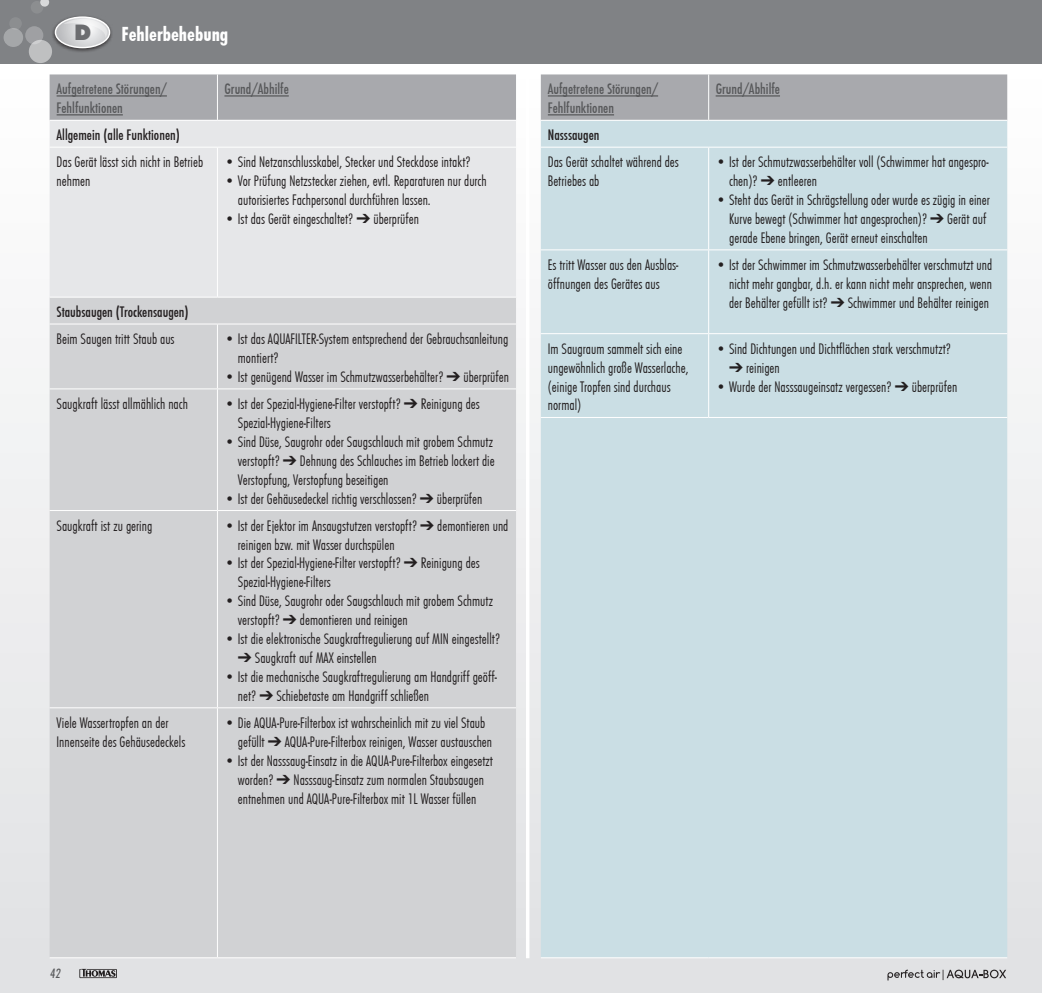
<style>
.page{position:relative;width:1042px;height:993px;background:#fff}
.page>*{position:absolute;margin:0;border:0;box-sizing:border-box;transform-origin:0 0}
.t1{font:800 23.1px "Function";color:#6c6d70}
.t2{font:700 21px "Futura Con";color:#fff}
.t3{font:300 15.75px/18.9px "Futura Con";color:#231f20}
.t4{font:500 15.75px/18.9px "Futura Con";color:#57585a}
.t5{font:500 15.75px "Futura Con";color:#231f20}
.t6{font:italic 500 14px "Futura Con";color:#57585a}
.t7{font:300 12.25px "Futura Con";color:#231f20}
</style>
<div class="page">
<div style="left:0;top:74px;width:1042px;height:918px;background:linear-gradient(to bottom,#fefefe,#e0e1e3)"></div>
<div style="left:0;top:0;width:1042px;height:63px;background:#808285"></div>
<svg style="left:887px;top:969px;width:53px;height:11px"></svg>
<svg style="left:946px;top:967px;width:60px;height:10px"></svg>
<div style="left:50px;top:74px;width:466px;height:46px;background:#a8a9ad"></div>
<div style="left:50px;top:121px;width:466px;height:175px;background:#e6e7e9"></div>
<div style="left:50px;top:297px;width:466px;height:660px;background:#d1d2d4"></div>
<hr style="left:217px;top:74px;width:1px;height:46px;background:#fff">
<hr style="left:50px;top:120px;width:167px;height:1px;background:#fff">
<hr style="left:217px;top:120px;width:299px;height:1px;background:#fff">
<hr style="left:50px;top:147px;width:167px;height:1px;background:#fff">
<hr style="left:217px;top:147px;width:299px;height:1px;background:#fff">
<hr style="left:217px;top:147px;width:1px;height:149px;background:#fff">
<hr style="left:50px;top:296px;width:167px;height:1px;background:#fff">
<hr style="left:217px;top:296px;width:299px;height:1px;background:#fff">
<hr style="left:50px;top:323px;width:167px;height:1px;background:#fff">
<hr style="left:217px;top:323px;width:299px;height:1px;background:#fff">
<hr style="left:217px;top:324px;width:1px;height:64px;background:#fff">
<hr style="left:50px;top:388px;width:167px;height:1px;background:#fff">
<hr style="left:217px;top:388px;width:299px;height:1px;background:#fff">
<hr style="left:217px;top:389px;width:1px;height:121px;background:#fff">
<hr style="left:50px;top:510px;width:167px;height:1px;background:#fff">
<hr style="left:217px;top:510px;width:299px;height:1px;background:#fff">
<hr style="left:217px;top:511px;width:1px;height:196px;background:#fff">
<hr style="left:50px;top:707px;width:167px;height:1px;background:#fff">
<hr style="left:217px;top:707px;width:299px;height:1px;background:#fff">
<hr style="left:217px;top:708px;width:1px;height:249px;background:#fff">
<hr style="left:50px;top:957px;width:167px;height:1px;background:#fff">
<hr style="left:217px;top:957px;width:299px;height:1px;background:#fff">
<hr style="left:57px;top:95px;width:110px;height:1px;background:#57585a">
<hr style="left:57px;top:114px;width:66px;height:1px;background:#57585a">
<hr style="left:224px;top:95px;width:65px;height:1px;background:#57585a">
<div style="left:541px;top:74px;width:466px;height:46px;background:#a8a9ad"></div>
<div style="left:541px;top:121px;width:466px;height:836px;background:#cadee4"></div>
<hr style="left:708px;top:74px;width:1px;height:46px;background:#fff">
<hr style="left:541px;top:120px;width:167px;height:1px;background:#fff">
<hr style="left:708px;top:120px;width:299px;height:1px;background:#fff">
<hr style="left:541px;top:147px;width:167px;height:1px;background:#fff">
<hr style="left:708px;top:147px;width:299px;height:1px;background:#fff">
<hr style="left:708px;top:147px;width:1px;height:102px;background:#fff">
<hr style="left:708px;top:334px;width:1px;height:83px;background:#fff">
<hr style="left:541px;top:249px;width:167px;height:1px;background:#fff">
<hr style="left:708px;top:249px;width:299px;height:1px;background:#fff">
<hr style="left:708px;top:250px;width:1px;height:83px;background:#fff">
<hr style="left:541px;top:333px;width:167px;height:1px;background:#fff">
<hr style="left:708px;top:333px;width:299px;height:1px;background:#fff">
<hr style="left:541px;top:417px;width:167px;height:1px;background:#fff">
<hr style="left:708px;top:417px;width:299px;height:1px;background:#fff">
<hr style="left:541px;top:957px;width:167px;height:1px;background:#fff">
<hr style="left:708px;top:957px;width:299px;height:1px;background:#fff">
<hr style="left:548px;top:95px;width:110px;height:1px;background:#57585a">
<hr style="left:548px;top:114px;width:66px;height:1px;background:#57585a">
<hr style="left:715px;top:95px;width:65px;height:1px;background:#57585a">
<div style="left:51px;top:15px;width:62px;height:38px;background:#231f20;opacity:.75"></div>
<div style="left:55px;top:16px;width:55px;height:32px;border:1px solid #fff;border-radius:50%"></div>
<svg style="left:55px;top:17px;width:55px;height:31px;background:#cacbcc"></svg>
<div style="left:9px;top:17px;width:13px;height:13px;background:#8c8e90;border-radius:50%"></div>
<div style="left:4px;top:28px;width:19px;height:19px;background:#a5a7a9;border-radius:50%"></div>
<svg style="left:40px;top:0;width:9px;height:7px"></svg>
<div style="left:31px;top:1px;width:12px;height:13px;background:#8c8e90;border-radius:50%"></div>
<div style="left:25px;top:26px;width:18px;height:18px;background:#9fa0a3;border-radius:50%"></div>
<div style="left:29px;top:40px;width:23px;height:23px;background:#bfc0c1;border-radius:50%"></div>
<svg style="left:79px;top:968px;width:38px;height:9px"></svg>
<hr style="left:526px;top:74px;width:3px;height:883px;background:#fff">
<h1 class="t1" style="left:74px;top:19px;width:19px">D</h1>
<h2 class="t2" style="left:122px;top:19px;width:108px">Fehlerbehebung</h2>
<p class="t4" style="left:57px;top:79px;width:112px">Aufgetretene Störungen/<br>Fehlfunktionen</p>
<p class="t4" style="left:224px;top:79px;width:66px">Grund/Abhilfe</p>
<p class="t5" style="left:57px;top:124px;width:125px">Allgemein (alle Funktionen)</p>
<p class="t3" style="left:57px;top:152px;width:148px">Das Gerät lässt sich nicht in Betrieb nehmen</p>
<p class="t3" style="left:224px;top:152px;width:248px">• Sind Netzanschlusskabel, Stecker und Steckdose intakt?</p>
<p class="t3" style="left:238px;top:171px;width:250px;text-indent:-13px">• Vor Prüfung Netzstecker ziehen, evtl. Reparaturen nur durch autorisiertes Fachpersonal durchführen lassen.</p>
<p class="t3" style="left:224px;top:208px;width:196px">• Ist das Gerät eingeschaltet? ➔ überprüfen</p>
<p class="t5" style="left:57px;top:301px;width:134px">Staubsaugen (Trockensaugen)</p>
<p class="t3" style="left:57px;top:328px;width:119px">Beim Saugen tritt Staub aus</p>
<p class="t3" style="left:238px;top:328px;width:272px;text-indent:-13px">• Ist das AQUAFILTER-System entsprechend der Gebrauchsanleitung montiert?</p>
<p class="t3" style="left:224px;top:366px;width:286px">• Ist genügend Wasser im Schmutzwasserbehälter? ➔ überprüfen</p>
<p class="t3" style="left:57px;top:393px;width:133px">Saugkraft lässt allmählich nach</p>
<p class="t3" style="left:238px;top:393px;width:243px;text-indent:-13px">• Ist der Spezial-Hygiene-Filter verstopft? ➔ Reinigung des<br>Spezial-Hygiene-Filters</p>
<p class="t3" style="left:238px;top:431px;width:258px;text-align:justify;text-indent:-13px">• Sind Düse, Saugrohr oder Saugschlauch mit grobem Schmutz verstopft? ➔ Dehnung des Schlauches im Betrieb lockert die Verstopfung, Verstopfung beseitigen</p>
<p class="t3" style="left:224px;top:488px;width:259px">• Ist der Gehäusedeckel richtig verschlossen? ➔ überprüfen</p>
<p class="t3" style="left:57px;top:515px;width:97px">Saugkraft ist zu gering</p>
<p class="t3" style="left:238px;top:515px;width:272px;text-indent:-13px">• Ist der Ejektor im Ansaugstutzen verstopft? ➔ demontieren und reinigen bzw. mit Wasser durchspülen</p>
<p class="t3" style="left:238px;top:553px;width:243px;text-indent:-13px">• Ist der Spezial-Hygiene-Filter verstopft? ➔ Reinigung des<br>Spezial-Hygiene-Filters</p>
<p class="t3" style="left:238px;top:590px;width:257px;text-indent:-13px">• Sind Düse, Saugrohr oder Saugschlauch mit grobem Schmutz verstopft? ➔ demontieren und reinigen</p>
<p class="t3" style="left:224px;top:628px;width:277px">• Ist die elektronische Saugkraftregulierung auf MIN eingestellt?</p>
<p class="t3" style="left:238px;top:647px;width:140px">➔ Saugkraft auf MAX einstellen</p>
<p class="t3" style="left:238px;top:666px;width:261px;text-indent:-13px">• Ist die mechanische Saugkraftregulierung am Handgriff geöff&shy;net? ➔ Schiebetaste am Handgriff schließen</p>
<p class="t3" style="left:57px;top:712px;width:130px">Viele Wassertropfen an der<br>Innenseite des Gehäusedeckels</p>
<p class="t3" style="left:238px;top:712px;width:256px;text-indent:-13px">• Die AQUA-Pure-Filterbox ist wahrscheinlich mit zu viel Staub gefüllt ➔ AQUA-Pure-Filterbox reinigen, Wasser austauschen</p>
<p class="t3" style="left:224px;top:750px;width:270px;text-align:center">• Ist der Nasssaug-Einsatz in die AQUA-Pure-Filterbox eingesetzt worden? ➔ Nasssaug-Einsatz zum normalen Staubsaugen entnehmen und AQUA-Pure-Filterbox mit 1L Wasser füllen</p>
<p class="t4" style="left:548px;top:79px;width:112px">Aufgetretene Störungen/<br>Fehlfunktionen</p>
<p class="t4" style="left:715px;top:79px;width:66px">Grund/Abhilfe</p>
<p class="t5" style="left:548px;top:124px;width:53px">Nasssaugen</p>
<p class="t3" style="left:548px;top:152px;width:132px">Das Gerät schaltet während des<br>Betriebes ab</p>
<p class="t3" style="left:729px;top:152px;width:261px;text-indent:-13px">• Ist der Schmutzwasserbehälter voll (Schwimmer hat angespro&shy;chen)? ➔ entleeren</p>
<p class="t3" style="left:729px;top:190px;width:262px;text-indent:-13px">• Steht das Gerät in Schrägstellung oder wurde es zügig in einer<br>Kurve bewegt (Schwimmer hat angesprochen)? ➔ Gerät auf gerade Ebene bringen, Gerät erneut einschalten</p>
<p class="t3" style="left:548px;top:254px;width:132px">Es tritt Wasser aus den Ausblas&shy;öffnungen des Gerätes aus</p>
<p class="t3" style="left:729px;top:254px;width:265px;text-align:justify;text-indent:-13px">• Ist der Schwimmer im Schmutzwasserbehälter verschmutzt und nicht mehr gangbar, d.h. er kann nicht mehr ansprechen, wenn der Behälter gefüllt ist? ➔ Schwimmer und Behälter reinigen</p>
<p class="t3" style="left:548px;top:338px;width:142px">Im Saugraum sammelt sich eine ungewöhnlich große Wasserlache, (einige Tropfen sind durchaus normal)</p>
<p class="t3" style="left:715px;top:338px;width:237px">• Sind Dichtungen und Dichtflächen stark verschmutzt?</p>
<p class="t3" style="left:729px;top:357px;width:52px">➔ reinigen</p>
<p class="t3" style="left:715px;top:376px;width:243px">• Wurde der Nasssaugeinsatz vergessen? ➔ überprüfen</p>
<p class="t6" style="left:50px;top:963px;width:12px">42</p>
<p class="t7" style="left:940px;top:965px;width:8px">|</p>
</div>
